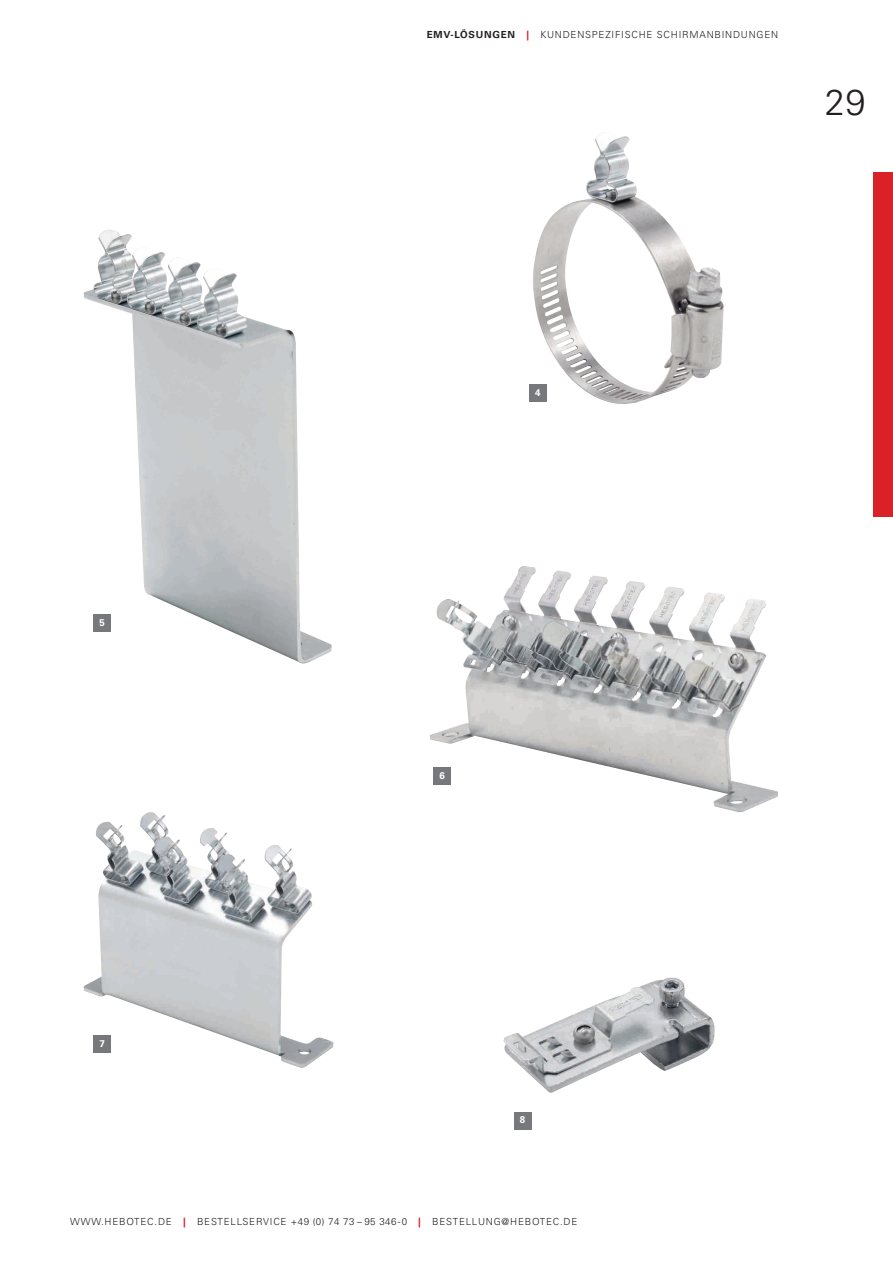
<style>
.page{position:relative;width:893px;height:1263px;background:#fff}
.page>*{position:absolute;margin:0;border:0;box-sizing:border-box;transform-origin:0 0}
.t1{font:300 36px "Univers LT Std";color:#231f20}
.t2{font:300 9.75px "Univers LT Std";letter-spacing:.08em;color:#231f20}
.t3{font:700 9.75px "Univers LT Std";color:#fff}
.s1{font-weight:700}
.s2{font-weight:700;color:#da2128}
</style>
<div class="page">
<div style="left:874px;top:172px;width:19px;height:345px;background:#da2128"></div>
<img style="left:532px;top:135px;width:192px;height:269px">
<img style="left:83px;top:230px;width:249px;height:434px">
<div style="left:94px;top:614px;width:17px;height:17px;background:#76787b"></div>
<img style="left:430px;top:568px;width:348px;height:244px">
<div style="left:434px;top:767px;width:17px;height:17px;background:#76787b"></div>
<img style="left:83px;top:815px;width:251px;height:253px">
<div style="left:94px;top:1035px;width:17px;height:17px;background:#76787b"></div>
<div style="left:529px;top:385px;width:17px;height:17px;background:#76787b"></div>
<img style="left:503px;top:977px;width:212px;height:116px">
<div style="left:514px;top:1112px;width:17px;height:17px;background:#76787b"></div>
<p class="t2" style="left:427px;top:29px;width:353px"><span class="s1">EMV-LÖSUNGEN</span> <span class="s2">|</span> KUNDENSPEZIFISCHE SCHIRMANBINDUNGEN</p>
<h1 class="t1" style="left:825px;top:80px;width:42px">29</h1>
<p class="t3" style="left:99px;top:616px;width:7px">5</p>
<p class="t3" style="left:99px;top:1037px;width:7px">7</p>
<p class="t3" style="left:535px;top:387px;width:7px">4</p>
<p class="t3" style="left:440px;top:769px;width:7px">6</p>
<p class="t3" style="left:520px;top:1114px;width:7px">8</p>
<p class="t2" style="left:70px;top:1215px;width:509px">WWW.HEBOTEC.DE <span class="s2">|</span> BESTELLSERVICE +49 (0) 74 73 – 95 346-0 <span class="s2">|</span> BESTELLUNG@HEBOTEC.DE</p>
</div>
